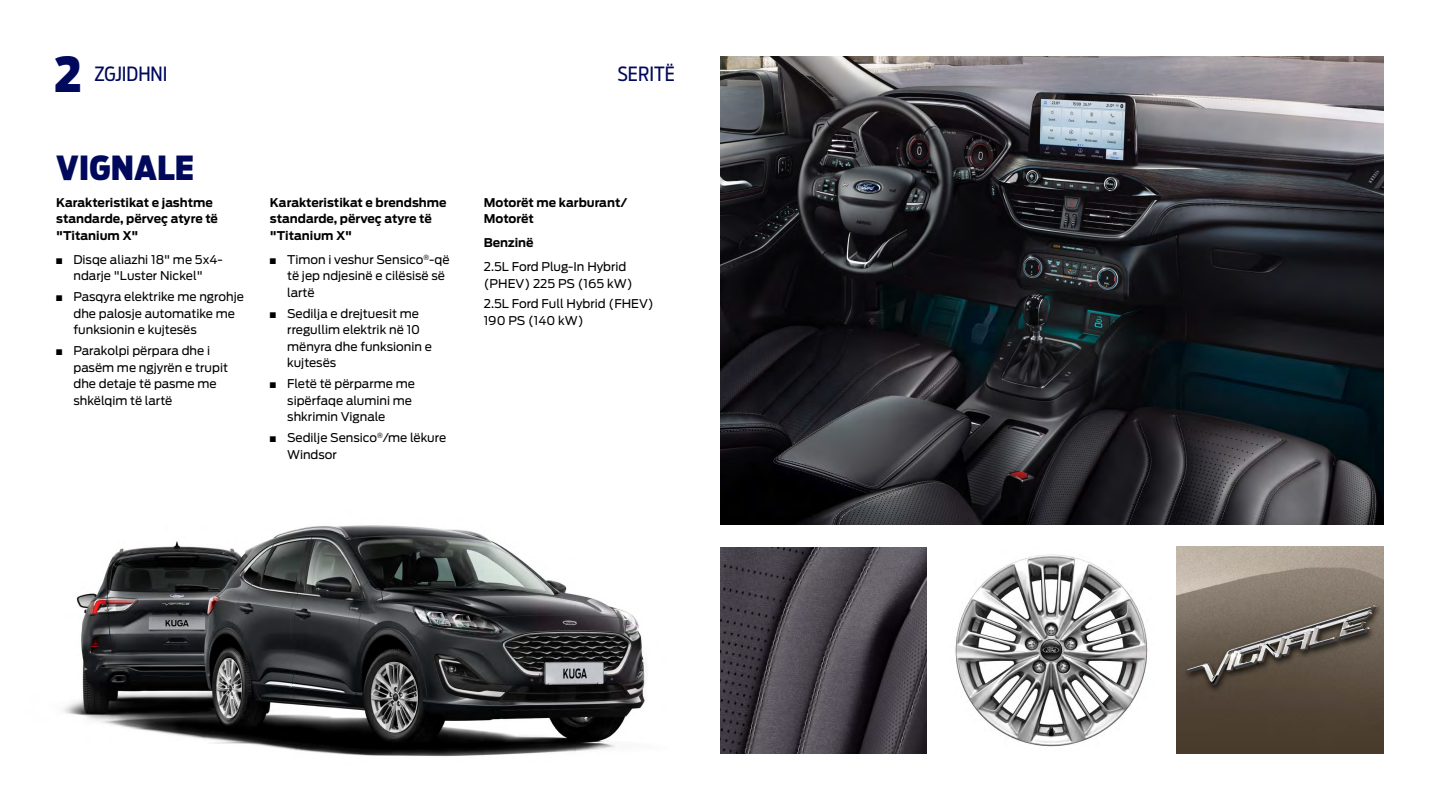
<style>
.page{position:relative;width:1440px;height:810px;background:#fff}
.page>*{position:absolute;margin:0;border:0;box-sizing:border-box;transform-origin:0 0}
.t1{font:900 48px "Ford Antenna Cond";color:#00095b}
.t2{font:900 33px "Ford Antenna Cond";color:#00095b}
.t3{font:19.5px "Ford Antenna Cond";color:#00095b}
.t4{font:12px/16.5px "Ford Antenna";color:#000}
.t5{font:700 12px/16.5px "Ford Antenna";color:#000}
</style>
<div class="page">
<img style="left:955px;top:554px;width:193px;height:193px">
<img style="left:720px;top:548px;width:206px;height:206px">
<img style="left:1177px;top:547px;width:207px;height:207px">
<img style="left:63px;top:525px;width:583px;height:231px">
<img style="left:720px;top:56px;width:664px;height:468px">
<h1 class="t1" style="left:55px;top:30px;width:29px">2</h1>
<h3 class="t3" style="left:95px;top:58px;width:75px">ZGJIDHNI</h3>
<h3 class="t3" style="left:617px;top:58px;width:59px">SERITË</h3>
<h2 class="t2" style="left:56px;top:137px;width:139px">VIGNALE</h2>
<p class="t5" style="left:56px;top:193px;width:163px">Karakteristikat e jashtme standarde, përveç atyre të "Titanium X"</p>
<p class="t4" style="left:56px;top:250px;width:168px;text-align:center">■ Disqe aliazhi 18" me 5x4- ndarje "Luster Nickel"</p>
<p class="t4" style="left:73px;top:287px;width:172px;text-indent:-17px">■ Pasqyra elektrike me ngrohje dhe palosje automatike me funksionin e kujtesës</p>
<p class="t4" style="left:73px;top:341px;width:156px;text-indent:-17px">■ Parakolpi përpara dhe i pasëm me ngjyrën e trupit dhe detaje të pasme me shkëlqim të lartë</p>
<p class="t5" style="left:270px;top:193px;width:178px">Karakteristikat e brendshme standarde, përveç atyre të "Titanium X"</p>
<p class="t4" style="left:287px;top:250px;width:164px;text-indent:-17px">■ Timon i veshur Sensico<sup>®</sup>-që të jep ndjesinë e cilësisë së lartë</p>
<p class="t4" style="left:287px;top:304px;width:146px;text-indent:-17px">■ Sedilja e drejtuesit me rregullim elektrik në 10 mënyra dhe funksionin e kujtesës</p>
<p class="t4" style="left:287px;top:374px;width:129px;text-indent:-17px">■ Fletë të përparme me sipërfaqe alumini me shkrimin Vignale</p>
<p class="t4" style="left:287px;top:428px;width:160px;text-indent:-17px">■ Sedilje Sensico<sup>®</sup>/me lëkure<br>Windsor</p>
<p class="t5" style="left:484px;top:193px;width:145px">Motorët me karburant/<br>Motorët</p>
<p class="t5" style="left:484px;top:233px;width:51px">Benzinë</p>
<p class="t4" style="left:484px;top:257px;width:150px">2.5L Ford Plug-In Hybrid (PHEV) 225 PS (165 kW)</p>
<p class="t4" style="left:484px;top:294px;width:172px">2.5L Ford Full Hybrid (FHEV)<br>190 PS (140 kW)</p>
</div>
